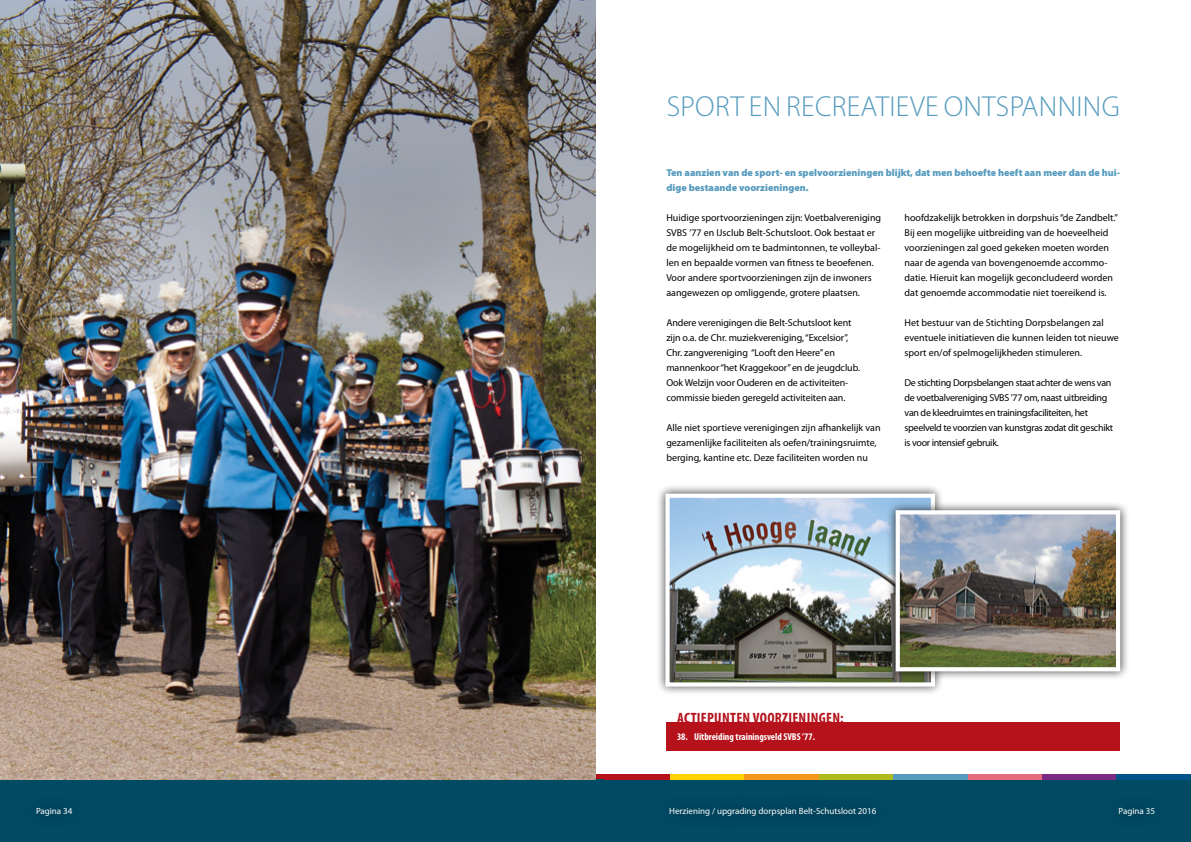
<style>
.page{position:relative;width:1191px;height:842px;background:#fff}
.page>*{position:absolute;margin:0;border:0;box-sizing:border-box;transform-origin:0 0}
.t1{font:300 29px "Myriad Pro";letter-spacing:.01em;color:#569bbe}
.t2{font:700 condensed 15px "Myriad Pro";letter-spacing:.02em;color:#b5121b}
.t3{font:10px/15px "Myriad Pro";color:#000}
.t4{font:10px/15px "Myriad Pro";letter-spacing:-.03em;color:#000}
.t5{font:900 10px/15px "Myriad Pro";color:#569bbe}
.t6{font:700 condensed 10px "Myriad Pro";color:#fff}
.t7{font:9px "Myriad Pro";color:#fff}
</style>
<div class="page">
<div style="left:595px;top:779px;width:596px;height:63px;background:#004a64"></div>
<div style="left:595px;top:774px;width:75px;height:5px;background:#b5121b"></div>
<div style="left:670px;top:774px;width:74px;height:5px;background:#ffd200"></div>
<div style="left:744px;top:774px;width:75px;height:5px;background:#f8971d"></div>
<div style="left:819px;top:774px;width:74px;height:5px;background:#b2bb1e"></div>
<div style="left:893px;top:774px;width:74px;height:5px;background:#569bbe"></div>
<div style="left:967px;top:774px;width:75px;height:5px;background:#e66d7b"></div>
<div style="left:1042px;top:774px;width:74px;height:5px;background:#7c2b83"></div>
<div style="left:1116px;top:774px;width:75px;height:5px;background:#005288"></div>
<div style="left:655px;top:793px;width:235px;height:37px;background:#004760"></div>
<div style="left:0;top:779px;width:604px;height:63px;background:#004a64"></div>
<img style="left:0;top:0;width:595px;height:779px">
<div style="left:655px;top:484px;width:289px;height:212px;background:#000;opacity:.75"></div>
<img style="left:663px;top:491px;width:274px;height:198px">
<div style="left:886px;top:500px;width:244px;height:180px;background:#000;opacity:.75"></div>
<img style="left:893px;top:508px;width:229px;height:165px">
<div style="left:666px;top:723px;width:454px;height:28px;background:#b5121b"></div>
<h1 class="t1" style="left:666px;top:90px;width:454px">SPORT EN RECREATIEVE ONTSPANNING</h1>
<p class="t5" style="left:666px;top:165px;width:455px">Ten aanzien van de sport- en spelvoorzieningen blijkt, dat men behoefte heeft aan meer dan de hui&shy;dige bestaande voorzieningen.</p>
<p class="t3" style="left:666px;top:210px;width:216px">Huidige sportvoorzieningen zijn: Voetbalvereniging SVBS ’77 en IJsclub Belt-Schutsloot. Ook bestaat er de mogelijkheid om te badmintonnen, te volleybal&shy;len en bepaalde vormen van fitness te beoefenen.<br>Voor andere sportvoorzieningen zijn de inwoners aangewezen op omliggende, grotere plaatsen.</p>
<p class="t3" style="left:666px;top:315px;width:195px">Andere verenigingen die Belt-Schutsloot kent zijn o.a. de Chr. muziekvereniging, “Excelsior”, Chr. zangvereniging “Looft den Heere” en mannenkoor “het Kraggekoor” en de jeugdclub.<br>Ook Welzijn voor Ouderen en de activiteiten&shy;commissie bieden geregeld activiteiten aan.</p>
<p class="t3" style="left:666px;top:420px;width:216px">Alle niet sportieve verenigingen zijn afhankelijk van gezamenlijke faciliteiten als oefen/trainingsruimte, berging, kantine etc. Deze faciliteiten worden nu</p>
<p class="t3" style="left:904px;top:210px;width:215px">hoofdzakelijk betrokken in dorpshuis “de Zandbelt.” Bij een mogelijke uitbreiding van de hoeveelheid voorzieningen zal goed gekeken moeten worden naar de agenda van bovengenoemde accommo&shy;datie. Hieruit kan mogelijk geconcludeerd worden dat genoemde accommodatie niet toereikend is.</p>
<p class="t3" style="left:904px;top:315px;width:216px">Het bestuur van de Stichting Dorpsbelangen zal eventuele initiatieven die kunnen leiden tot nieuwe sport en/of spelmogelijkheden stimuleren.</p>
<p class="t4" style="left:904px;top:375px;width:210px">De stichting Dorpsbelangen staat achter de wens van de voetbalvereniging SVBS ’77 om, naast uitbreiding van de kleedruimtes en trainingsfaciliteiten, het speelveld te voorzien van kunstgras zodat dit geschikt is voor intensief gebruik.</p>
<h2 class="t2" style="left:677px;top:709px;width:168px">ACTIEPUNTEN VOORZIENINGEN:</h2>
<p class="t6" style="left:677px;top:731px;width:139px">38. UITBREIDING TRAININGSVELD SVBS ’77.</p>
<p class="t7" style="left:36px;top:806px;width:38px">Pagina 34</p>
<p class="t7" style="left:669px;top:806px;width:209px">Herziening / upgrading dorpsplan Belt-Schutsloot 2016</p>
<p class="t7" style="left:1118px;top:806px;width:38px">Pagina 35</p>
</div>
